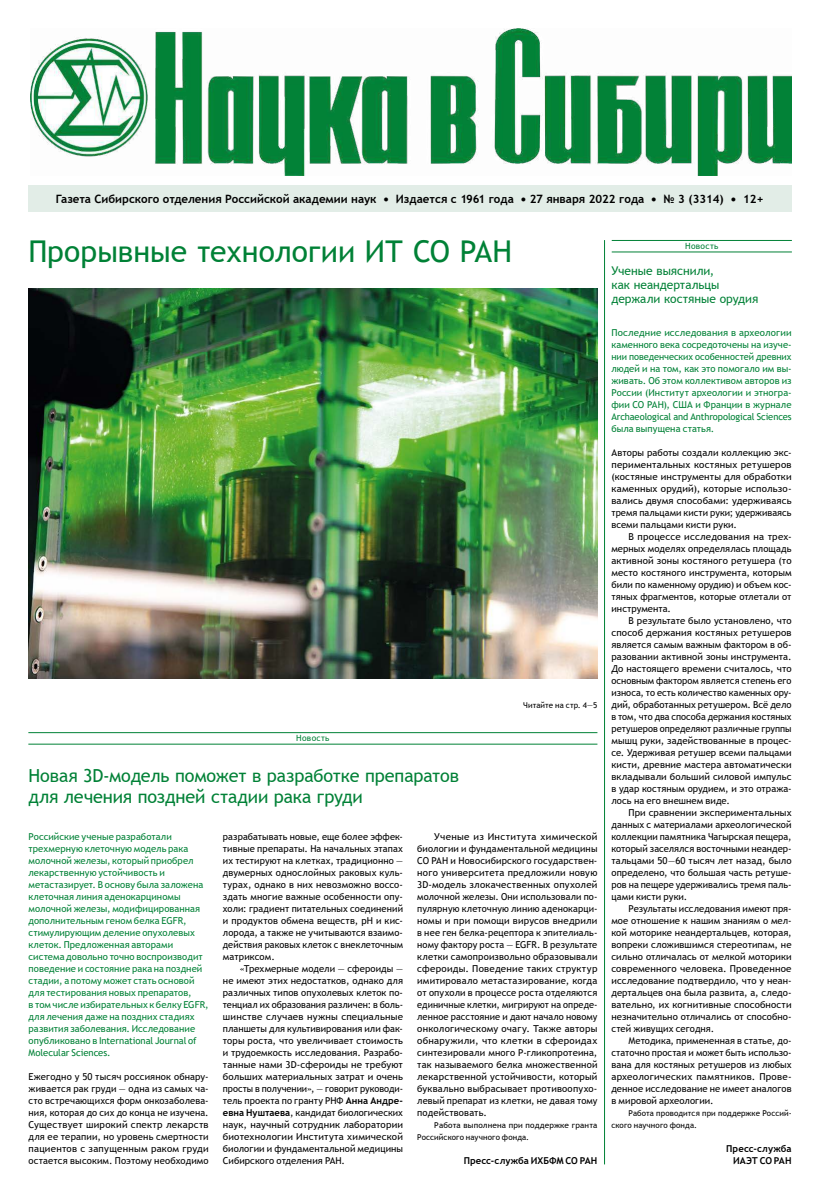
<style>
.page{position:relative;width:820px;height:1191px;background:#fff}
.page>*{position:absolute;margin:0;border:0;box-sizing:border-box;transform-origin:0 0}
.t1{font:30px "Trebuchet MS";color:#008136}
.t2{font:18px/21px "Trebuchet MS";letter-spacing:-.005em;color:#008136}
.t3{font:12px/14px "Trebuchet MS";color:#008136}
.t4{font:700 11.5px "Trebuchet MS";color:#000}
.t5{font:9.5px/12px "Trebuchet MS";letter-spacing:.005em;color:#000;text-align:justify}
.t6{font:9.5px/12px "Trebuchet MS";letter-spacing:.005em;color:#008136;text-align:justify}
.t7{font:700 9.5px/12px "Trebuchet MS";letter-spacing:.01em;color:#000;text-align:right}
.t8{font:8.5px "Trebuchet MS";letter-spacing:.035em;color:#008136}
.t9{font:8px/12px "Trebuchet MS";letter-spacing:.015em;color:#000}
.s1{font-size:9px}
.s2{font-weight:700}
</style>
<div class="page">
<div style="left:28px;top:185px;width:763px;height:27px;background:#e2ede7"></div>
<img style="left:31px;top:29px;width:760px;height:147px">
<hr style="left:603px;top:240px;width:1px;height:924px;background:#008136">
<hr style="left:611px;top:251px;width:180px;height:1px;background:#008136">
<hr style="left:611px;top:240px;width:180px;height:1px;background:#008136">
<hr style="left:28px;top:732px;width:569px;height:1px;background:#008136">
<hr style="left:28px;top:743px;width:569px;height:1px;background:#008136">
<img style="left:28px;top:288px;width:569px;height:390px">
<p class="t4" style="left:56px;top:191px;width:708px">Газета Сибирского отделения Российской академии наук <span class="s1">●</span> Издается с 1961 года <span class="s1">●</span> 27 января 2022 года <span class="s1">●</span> № 3 (3314) <span class="s1">●</span> 12+</p>
<h1 class="t1" style="left:28px;top:233px;width:485px">Прорывные технологии ИТ СО РАН</h1>
<p class="t8" style="left:685px;top:241px;width:35px">Новость</p>
<p class="t3" style="left:611px;top:264px;width:148px">Ученые выяснили,<br>как неандертальцы держали костяные орудия</p>
<p class="t6" style="left:611px;top:327px;width:182px">Последние исследования в археологии каменного века сосредоточены на изуче&shy;нии поведенческих особенностей древних людей и на том, как это помогало им вы&shy;живать. Об этом коллективом авторов из России (Институт археологии и этногра&shy;фии СО РАН), США и Франции в журнале Archaeological and Anthropological Sciences была выпущена статья.</p>
<p class="t5" style="left:611px;top:447px;width:182px">Авторы работы создали коллекцию экс&shy;периментальных костяных ретушеров (костяные инструменты для обработки каменных орудий), которые использо&shy;вались двумя способами: удерживаясь тремя пальцами кисти руки; удерживаясь всеми пальцами кисти руки.</p>
<p class="t5" style="left:611px;top:531px;width:182px;text-indent:17px">В процессе исследования на трех&shy;мерных моделях определялась площадь активной зоны костяного ретушера (то место костяного инструмента, которым били по каменному орудию) и объем кос&shy;тяных фрагментов, которые отлетали от инструмента.</p>
<p class="t5" style="left:611px;top:615px;width:182px;text-indent:17px">В результате было установлено, что способ держания костяных ретушеров является самым важным фактором в об&shy;разовании активной зоны инструмента.<br>До настоящего времени считалось, что основным фактором является степень его износа, то есть количество каменных ору&shy;дий, обработанных ретушером. Всё дело в том, что два способа держания костяных ретушеров определяют различные группы мышц руки, задействованные в процес&shy;се. Удерживая ретушер всеми пальцами кисти, древние мастера автоматически вкладывали больший силовой импульс в удар костяным орудием, и это отража&shy;лось на его внешнем виде.</p>
<p class="t5" style="left:611px;top:807px;width:182px;text-indent:17px">При сравнении экспериментальных данных с материалами археологической коллекции памятника Чагырская пещера, который заселялся восточными неандер&shy;тальцами 50—60 тысяч лет назад, было определено, что большая часть ретуше&shy;ров на пещере удерживались тремя паль&shy;цами кисти руки.</p>
<p class="t5" style="left:611px;top:903px;width:182px;text-indent:17px">Результаты исследования имеют пря&shy;мое отношение к нашим знаниям о мел&shy;кой моторике неандертальцев, которая, вопреки сложившимся стереотипам, не сильно отличалась от мелкой моторики современного человека. Проведенное исследование подтвердило, что у неан&shy;дертальцев она была развита, а, следо&shy;вательно, их когнитивные способности незначительно отличались от способно&shy;стей живущих сегодня.</p>
<p class="t5" style="left:611px;top:1035px;width:181px;text-indent:17px">Методика, примененная в статье, до&shy;статочно простая и может быть использо&shy;вана для костяных ретушеров из любых археологических памятников. Прове&shy;денное исследование не имеет аналогов в мировой археологии.</p>
<p class="t9" style="left:611px;top:1107px;width:181px;text-indent:17px">Работа проводится при поддержке Россий&shy;ского научного фонда.</p>
<p class="t7" style="left:726px;top:1143px;width:67px">Пресс-служба<br>ИАЭТ СО РАН</p>
<p class="t9" style="left:523px;top:699px;width:75px">Читайте на стр. 4—5</p>
<p class="t8" style="left:296px;top:732px;width:35px">Новость</p>
<h2 class="t2" style="left:28px;top:764px;width:432px">Новая 3D-модель поможет в разработке препаратов для лечения поздней стадии рака груди</h2>
<p class="t6" style="left:29px;top:831px;width:181px;text-align:left">Российские ученые разработали трехмерную клеточную модель рака молочной железы, который приобрел лекарственную устойчивость и метастазирует. В основу была заложена клеточная линия аденокарциномы молочной железы, модифицированная дополнительным геном белка EGFR, стимулирующим деление опухолевых клеток. Предложенная авторами система довольно точно воспроизводит поведение и состояние рака на поздней стадии, а потому может стать основой для тестирования новых препаратов,<br>в том числе избирательных к белку EGFR, для лечения даже на поздних стадиях развития заболевания. Исследование опубликовано в International Journal of Molecular Sciences.</p>
<p class="t5" style="left:29px;top:1071px;width:182px">Ежегодно у 50 тысяч россиянок обнару&shy;живается рак груди — одна из самых ча&shy;сто встречающихся форм онкозаболева&shy;ния, которая до сих до конца не изучена.<br>Существует широкий спектр лекарств для ее терапии, но уровень смертности пациентов с запущенным раком груди остается высоким. Поэтому необходимо</p>
<p class="t5" style="left:417px;top:831px;width:182px;text-indent:17px">Ученые из Института химической биологии и фундаментальной медицины СО РАН и Новосибирского государствен&shy;ного университета предложили новую 3D-модель злокачественных опухолей молочной железы. Они использовали по&shy;пулярную клеточную линию аденокарци&shy;номы и при помощи вирусов внедрили в нее ген белка-рецептора к эпителиаль&shy;ному фактору роста — EGFR. В результате клетки самопроизвольно образовывали сфероиды. Поведение таких структур имитировало метастазирование, когда от опухоли в процессе роста отделяются единичные клетки, мигрируют на опреде&shy;ленное расстояние и дают начало новому онкологическому очагу. Также авторы обнаружили, что клетки в сфероидах синтезировали много P-гликопротеина, так называемого белка множественной лекарственной устойчивости, который буквально выбрасывает противоопухо&shy;левый препарат из клетки, не давая тому подействовать.</p>
<p class="t9" style="left:417px;top:1119px;width:181px;text-indent:17px">Работа выполнена при поддержке гранта<br>Российского научного фонда.</p>
<p class="t7" style="left:463px;top:1155px;width:135px">Пресс-служба ИХБФМ СО РАН</p>
<p class="t5" style="left:223px;top:831px;width:182px">разрабатывать новые, еще более эффек&shy;тивные препараты. На начальных этапах их тестируют на клетках, традиционно — двумерных однослойных раковых куль&shy;турах, однако в них невозможно воссо&shy;здать многие важные особенности опу&shy;холи: градиент питательных соединений и продуктов обмена веществ, pH и кис&shy;лорода, а также не учитываются взаимо&shy;действия раковых клеток с внеклеточным матриксом.</p>
<p class="t5" style="left:223px;top:963px;width:182px;text-indent:17px">«Трехмерные модели — сфероиды — не имеют этих недостатков, однако для различных типов опухолевых клеток по&shy;тенциал их образования различен: в боль&shy;шинстве случаев нужны специальные планшеты для культивирования или фак&shy;торы роста, что увеличивает стоимость и трудоемкость исследования. Разрабо&shy;танные нами 3D-сфероиды не требуют больших материальных затрат и очень просты в получении», — говорит руководи&shy;тель проекта по гранту РНФ <span class="s2">Анна Андре&shy;евна Нуштаева</span>, кандидат биологических наук, научный сотрудник лаборатории биотехнологии Института химической биологии и фундаментальной медицины Сибирского отделения РАН.</p>
</div>
